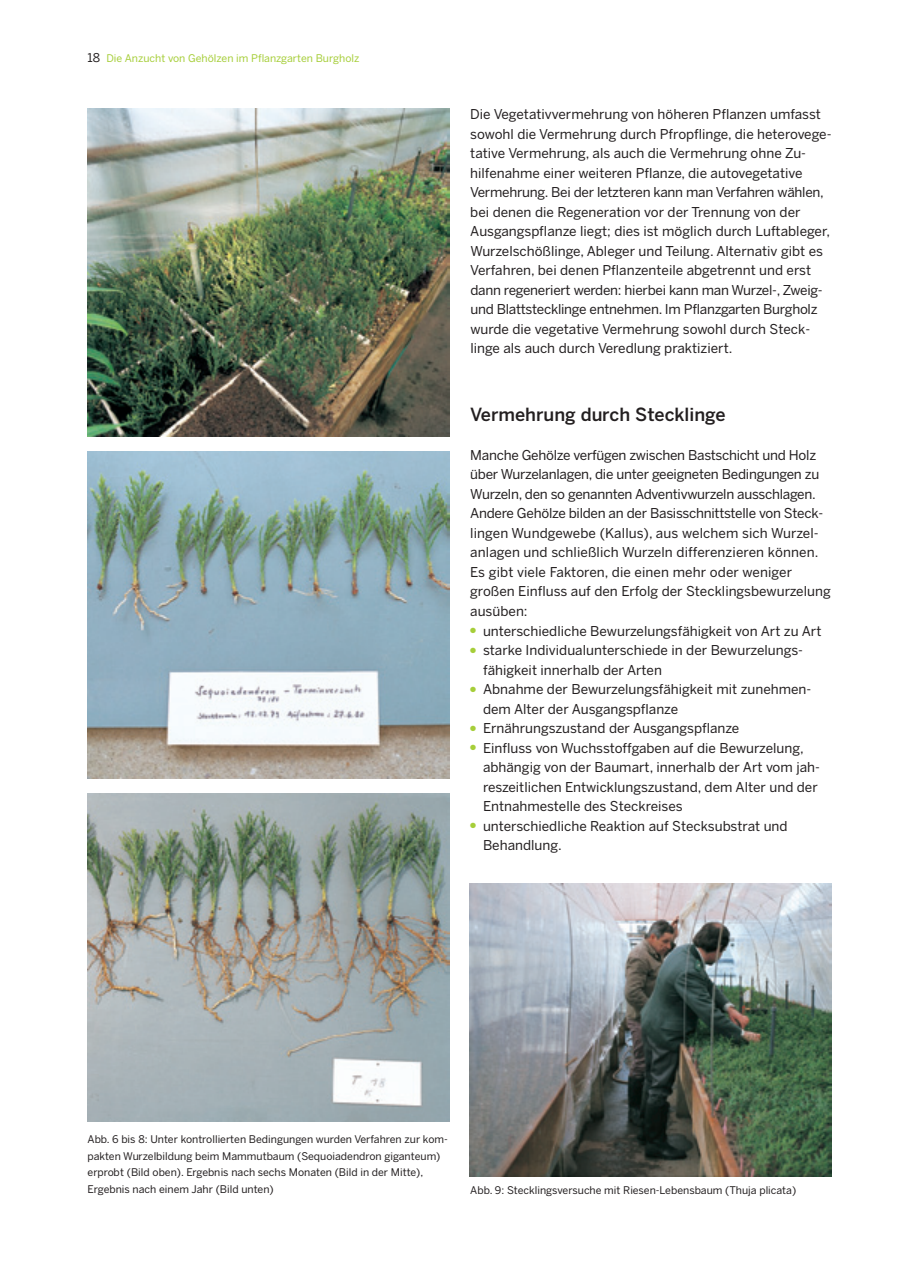
<style>
.page{position:relative;width:898px;height:1268px;background:#fff}
.page>*{position:absolute;margin:0;border:0;box-sizing:border-box;transform-origin:0 0}
.t1{font:500 18px "Benton Sans";color:#231f20}
.t2{font:13.5px/19.5px "Benton Sans";color:#231f20}
.t3{font:13.5px/19.5px "Benton Sans";letter-spacing:-.02em;color:#231f20}
.t4{font:10.5px/16.5px "Benton Sans";color:#231f20}
.t5{font:10.5px "Benton Sans";color:#a6ce39}
.s1{font-size:12px;color:#231f20}
</style>
<div class="page">
<img style="left:87px;top:108px;width:745px;height:1069px">
<p class="t5" style="left:88px;top:53px;width:273px"><span class="s1">18</span> Die Anzucht von Gehölzen im Pflanzgarten Burgholz</p>
<p class="t2" style="left:470px;top:105px;width:363px">Die Vegetativvermehrung von höheren Pflanzen umfasst sowohl die Vermehrung durch Pfropflinge, die heterovege&shy;tative Vermehrung, als auch die Vermehrung ohne Zu&shy;hilfenahme einer weiteren Pflanze, die autovegetative Vermehrung. Bei der letzteren kann man Verfahren wählen, bei denen die Regeneration vor der Trennung von der Ausgangspflanze liegt; dies ist möglich durch Luftableger, Wurzelschößlinge, Ableger und Teilung. Alternativ gibt es Verfahren, bei denen Pflanzenteile abgetrennt und erst dann regeneriert werden: hierbei kann man Wurzel-, Zweig&shy;und Blattstecklinge entnehmen. Im Pflanzgarten Burgholz wurde die vegetative Vermehrung sowohl durch Steck&shy;linge als auch durch Veredlung praktiziert.</p>
<h1 class="t1" style="left:470px;top:404px;width:257px">Vermehrung durch Stecklinge</h1>
<p class="t3" style="left:470px;top:445px;width:362px">Manche Gehölze verfügen zwischen Bastschicht und Holz über Wurzelanlagen, die unter geeigneten Bedingungen zu Wurzeln, den so genannten Adventivwurzeln ausschlagen.<br>Andere Gehölze bilden an der Basisschnittstelle von Steck&shy;lingen Wundgewebe (Kallus), aus welchem sich Wurzel&shy;anlagen und schließlich Wurzeln differenzieren können.<br>Es gibt viele Faktoren, die einen mehr oder weniger großen Einfluss auf den Erfolg der Stecklingsbewurzelung ausüben:</p>
<p class="t2" style="left:470px;top:621px;width:353px"><sup>●</sup> unterschiedliche Bewurzelungsfähigkeit von Art zu Art</p>
<p class="t2" style="left:483px;top:640px;width:321px;text-indent:-13px"><sup>●</sup> starke Individualunterschiede in der Bewurzelungs&shy;fähigkeit innerhalb der Arten</p>
<p class="t2" style="left:483px;top:679px;width:330px;text-indent:-13px"><sup>●</sup> Abnahme der Bewurzelungsfähigkeit mit zunehmen&shy;dem Alter der Ausgangspflanze</p>
<p class="t2" style="left:470px;top:718px;width:271px"><sup>●</sup> Ernährungszustand der Ausgangspflanze</p>
<p class="t2" style="left:483px;top:738px;width:338px;text-indent:-13px"><sup>●</sup> Einfluss von Wuchsstoffgaben auf die Bewurzelung, abhängig von der Baumart, innerhalb der Art vom jah&shy;reszeitlichen Entwicklungszustand, dem Alter und der Entnahmestelle des Steckreises</p>
<p class="t2" style="left:483px;top:816px;width:306px;text-indent:-13px"><sup>●</sup> unterschiedliche Reaktion auf Stecksubstrat und<br>Behandlung.</p>
<p class="t4" style="left:88px;top:1131px;width:362px">Abb. 6 bis 8: Unter kontrollierten Bedingungen wurden Verfahren zur kom&shy;pakten Wurzelbildung beim Mammutbaum (Sequoiadendron giganteum) erprobt (Bild oben). Ergebnis nach sechs Monaten (Bild in der Mitte), Ergebnis nach einem Jahr (Bild unten)</p>
<p class="t4" style="left:470px;top:1182px;width:327px">Abb. 9: Stecklingsversuche mit Riesen-Lebensbaum (Thuja plicata)</p>
</div>
